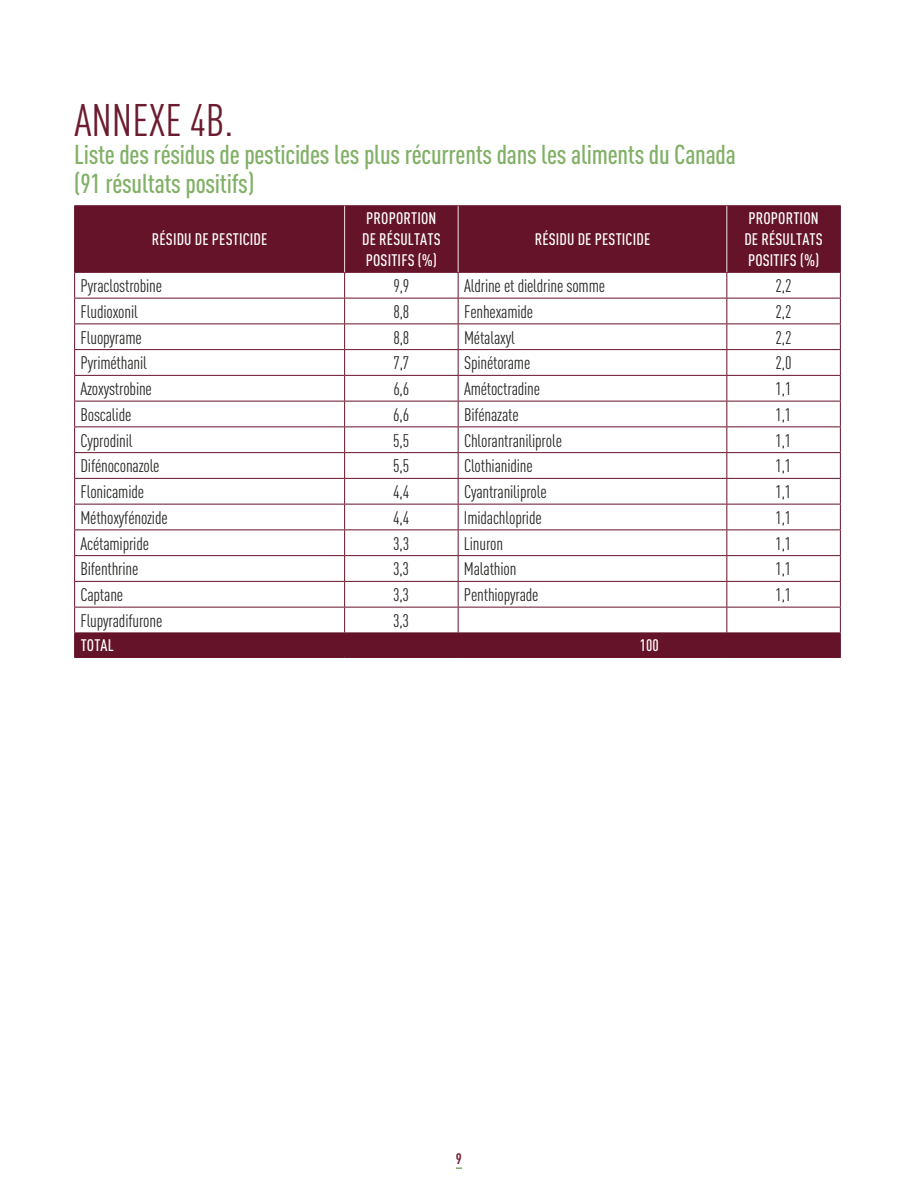
<style>
.page{position:relative;width:918px;height:1188px;background:#fff}
.page>*{position:absolute;margin:0;border:0;box-sizing:border-box;transform-origin:0 0}
.t1{font:condensed 45px "DINOT";color:#6c1c2f}
.t2{font:500 condensed 27px/28.5px "DINOT";letter-spacing:-.01em;color:#81b066}
.t3{font:condensed 18px "DINOT";letter-spacing:-.01em;color:#282827}
.t4{font:500 condensed 16.5px/21px "DINOT";letter-spacing:.01em;color:#fff}
.t5{font:700 condensed 15px "DINOT";color:#722435}
</style>
<div class="page">
<svg style="left:456px;top:1167px;width:6px;height:2px"></svg>
<div style="left:75px;top:206px;width:765px;height:451px;background:#651329"></div>
<svg style="left:75px;top:273px;width:765px;height:360px"></svg>
<hr style="left:74px;top:205px;width:271px;height:1px;background:#651329">
<hr style="left:74px;top:206px;width:1px;height:66px;background:#651329">
<hr style="left:345px;top:205px;width:113px;height:1px;background:#651329">
<hr style="left:458px;top:205px;width:269px;height:1px;background:#651329">
<hr style="left:727px;top:205px;width:114px;height:1px;background:#651329">
<hr style="left:840px;top:206px;width:1px;height:66px;background:#651329">
<hr style="left:74px;top:272px;width:271px;height:1px;background:#651329">
<hr style="left:345px;top:272px;width:113px;height:1px;background:#651329">
<hr style="left:458px;top:272px;width:269px;height:1px;background:#651329">
<hr style="left:727px;top:272px;width:114px;height:1px;background:#651329">
<hr style="left:74px;top:298px;width:271px;height:1px;background:#651329">
<hr style="left:345px;top:298px;width:113px;height:1px;background:#651329">
<hr style="left:458px;top:298px;width:269px;height:1px;background:#651329">
<hr style="left:727px;top:298px;width:114px;height:1px;background:#651329">
<hr style="left:74px;top:323px;width:271px;height:1px;background:#651329">
<hr style="left:345px;top:323px;width:113px;height:1px;background:#651329">
<hr style="left:458px;top:323px;width:269px;height:1px;background:#651329">
<hr style="left:727px;top:323px;width:114px;height:1px;background:#651329">
<hr style="left:74px;top:349px;width:271px;height:1px;background:#651329">
<hr style="left:345px;top:349px;width:113px;height:1px;background:#651329">
<hr style="left:458px;top:349px;width:269px;height:1px;background:#651329">
<hr style="left:727px;top:349px;width:114px;height:1px;background:#651329">
<hr style="left:74px;top:375px;width:271px;height:1px;background:#651329">
<hr style="left:345px;top:375px;width:113px;height:1px;background:#651329">
<hr style="left:458px;top:375px;width:269px;height:1px;background:#651329">
<hr style="left:727px;top:375px;width:114px;height:1px;background:#651329">
<hr style="left:74px;top:401px;width:271px;height:1px;background:#651329">
<hr style="left:345px;top:401px;width:113px;height:1px;background:#651329">
<hr style="left:458px;top:401px;width:269px;height:1px;background:#651329">
<hr style="left:727px;top:401px;width:114px;height:1px;background:#651329">
<hr style="left:74px;top:426px;width:271px;height:1px;background:#651329">
<hr style="left:345px;top:426px;width:113px;height:1px;background:#651329">
<hr style="left:458px;top:426px;width:269px;height:1px;background:#651329">
<hr style="left:727px;top:426px;width:114px;height:1px;background:#651329">
<hr style="left:74px;top:452px;width:271px;height:1px;background:#651329">
<hr style="left:345px;top:452px;width:113px;height:1px;background:#651329">
<hr style="left:458px;top:452px;width:269px;height:1px;background:#651329">
<hr style="left:727px;top:452px;width:114px;height:1px;background:#651329">
<hr style="left:74px;top:478px;width:271px;height:1px;background:#651329">
<hr style="left:345px;top:478px;width:113px;height:1px;background:#651329">
<hr style="left:458px;top:478px;width:269px;height:1px;background:#651329">
<hr style="left:727px;top:478px;width:114px;height:1px;background:#651329">
<hr style="left:74px;top:504px;width:271px;height:1px;background:#651329">
<hr style="left:345px;top:504px;width:113px;height:1px;background:#651329">
<hr style="left:458px;top:504px;width:269px;height:1px;background:#651329">
<hr style="left:727px;top:504px;width:114px;height:1px;background:#651329">
<hr style="left:74px;top:530px;width:271px;height:1px;background:#651329">
<hr style="left:345px;top:530px;width:113px;height:1px;background:#651329">
<hr style="left:458px;top:530px;width:269px;height:1px;background:#651329">
<hr style="left:727px;top:530px;width:114px;height:1px;background:#651329">
<hr style="left:74px;top:555px;width:271px;height:1px;background:#651329">
<hr style="left:345px;top:555px;width:113px;height:1px;background:#651329">
<hr style="left:458px;top:555px;width:269px;height:1px;background:#651329">
<hr style="left:727px;top:555px;width:114px;height:1px;background:#651329">
<hr style="left:74px;top:581px;width:271px;height:1px;background:#651329">
<hr style="left:345px;top:581px;width:113px;height:1px;background:#651329">
<hr style="left:458px;top:581px;width:269px;height:1px;background:#651329">
<hr style="left:727px;top:581px;width:114px;height:1px;background:#651329">
<hr style="left:74px;top:607px;width:271px;height:1px;background:#651329">
<hr style="left:345px;top:607px;width:113px;height:1px;background:#651329">
<svg style="left:344px;top:273px;width:1px;height:360px"></svg>
<hr style="left:458px;top:607px;width:269px;height:1px;background:#651329">
<svg style="left:458px;top:273px;width:1px;height:360px"></svg>
<hr style="left:727px;top:607px;width:114px;height:1px;background:#651329">
<svg style="left:726px;top:273px;width:1px;height:360px"></svg>
<hr style="left:344px;top:206px;width:1px;height:66px;background:#ede2e3">
<hr style="left:458px;top:206px;width:1px;height:66px;background:#ede2e3">
<hr style="left:726px;top:206px;width:1px;height:66px;background:#ede2e3">
<hr style="left:74px;top:633px;width:271px;height:1px;background:#651329">
<svg style="left:74px;top:273px;width:1px;height:384px"></svg>
<hr style="left:345px;top:633px;width:113px;height:1px;background:#651329">
<hr style="left:458px;top:633px;width:269px;height:1px;background:#651329">
<hr style="left:727px;top:633px;width:114px;height:1px;background:#651329">
<svg style="left:840px;top:273px;width:1px;height:384px"></svg>
<hr style="left:74px;top:657px;width:271px;height:1px;background:#651329">
<hr style="left:345px;top:657px;width:113px;height:1px;background:#651329">
<hr style="left:458px;top:657px;width:269px;height:1px;background:#651329">
<hr style="left:727px;top:657px;width:114px;height:1px;background:#651329">
<h1 class="t1" style="left:74px;top:94px;width:160px">ANNEXE 4B.</h1>
<h2 class="t2" style="left:74px;top:140px;width:663px">Liste des résidus de pesticides les plus récurrents dans les aliments du Canada (91 résultats positifs)</h2>
<p class="t4" style="left:152px;top:229px;width:117px">RÉSIDU DE PESTICIDE</p>
<p class="t4" style="left:362px;top:208px;width:80px">PROPORTION<br>DE RÉSULTATS<br>POSITIFS (%)</p>
<p class="t4" style="left:535px;top:229px;width:117px">RÉSIDU DE PESTICIDE</p>
<p class="t4" style="left:744px;top:208px;width:80px">PROPORTION<br>DE RÉSULTATS<br>POSITIFS (%)</p>
<p class="t3" style="left:81px;top:275px;width:83px">Pyraclostrobine</p>
<p class="t3" style="left:393px;top:275px;width:17px">9,9</p>
<p class="t3" style="left:464px;top:275px;width:142px">Aldrine et dieldrine somme</p>
<p class="t3" style="left:776px;top:275px;width:17px">2,2</p>
<p class="t3" style="left:81px;top:301px;width:59px">Fludioxonil</p>
<p class="t3" style="left:393px;top:301px;width:17px">8,8</p>
<p class="t3" style="left:464px;top:301px;width:71px">Fenhexamide</p>
<p class="t3" style="left:776px;top:301px;width:17px">2,2</p>
<p class="t3" style="left:81px;top:327px;width:63px">Fluopyrame</p>
<p class="t3" style="left:393px;top:327px;width:17px">8,8</p>
<p class="t3" style="left:464px;top:327px;width:52px">Métalaxyl</p>
<p class="t3" style="left:776px;top:327px;width:17px">2,2</p>
<p class="t3" style="left:81px;top:353px;width:68px">Pyriméthanil</p>
<p class="t3" style="left:393px;top:353px;width:17px">7,7</p>
<p class="t3" style="left:464px;top:353px;width:68px">Spinétorame</p>
<p class="t3" style="left:776px;top:353px;width:17px">2,0</p>
<p class="t3" style="left:81px;top:378px;width:73px">Azoxystrobine</p>
<p class="t3" style="left:393px;top:378px;width:17px">6,6</p>
<p class="t3" style="left:464px;top:378px;width:78px">Amétoctradine</p>
<p class="t3" style="left:776px;top:378px;width:17px">1,1</p>
<p class="t3" style="left:81px;top:404px;width:52px">Boscalide</p>
<p class="t3" style="left:393px;top:404px;width:17px">6,6</p>
<p class="t3" style="left:464px;top:404px;width:56px">Bifénazate</p>
<p class="t3" style="left:776px;top:404px;width:17px">1,1</p>
<p class="t3" style="left:81px;top:430px;width:54px">Cyprodinil</p>
<p class="t3" style="left:393px;top:430px;width:17px">5,5</p>
<p class="t3" style="left:464px;top:430px;width:99px">Chlorantraniliprole</p>
<p class="t3" style="left:776px;top:430px;width:17px">1,1</p>
<p class="t3" style="left:80px;top:456px;width:81px">Difénoconazole</p>
<p class="t3" style="left:393px;top:456px;width:17px">5,5</p>
<p class="t3" style="left:464px;top:456px;width:70px">Clothianidine</p>
<p class="t3" style="left:775px;top:456px;width:17px">1,1</p>
<p class="t3" style="left:80px;top:481px;width:65px">Flonicamide</p>
<p class="t3" style="left:393px;top:481px;width:17px">4,4</p>
<p class="t3" style="left:464px;top:481px;width:84px">Cyantraniliprole</p>
<p class="t3" style="left:775px;top:481px;width:17px">1,1</p>
<p class="t3" style="left:80px;top:507px;width:89px">Méthoxyfénozide</p>
<p class="t3" style="left:393px;top:507px;width:17px">4,4</p>
<p class="t3" style="left:464px;top:507px;width:79px">Imidachlopride</p>
<p class="t3" style="left:775px;top:507px;width:17px">1,1</p>
<p class="t3" style="left:80px;top:533px;width:70px">Acétamipride</p>
<p class="t3" style="left:393px;top:533px;width:17px">3,3</p>
<p class="t3" style="left:464px;top:533px;width:41px">Linuron</p>
<p class="t3" style="left:775px;top:533px;width:17px">1,1</p>
<p class="t3" style="left:80px;top:559px;width:59px">Bifenthrine</p>
<p class="t3" style="left:393px;top:559px;width:17px">3,3</p>
<p class="t3" style="left:464px;top:559px;width:54px">Malathion</p>
<p class="t3" style="left:775px;top:559px;width:17px">1,1</p>
<p class="t3" style="left:80px;top:584px;width:44px">Captane</p>
<p class="t3" style="left:393px;top:584px;width:17px">3,3</p>
<p class="t3" style="left:464px;top:584px;width:76px">Penthiopyrade</p>
<p class="t3" style="left:775px;top:584px;width:17px">1,1</p>
<p class="t3" style="left:80px;top:610px;width:83px">Flupyradifurone</p>
<p class="t3" style="left:393px;top:610px;width:17px">3,3</p>
<p class="t4" style="left:81px;top:635px;width:35px">TOTAL</p>
<p class="t4" style="left:640px;top:635px;width:20px">100</p>
<p class="t5" style="left:456px;top:1149px;width:8px">9</p>
</div>
